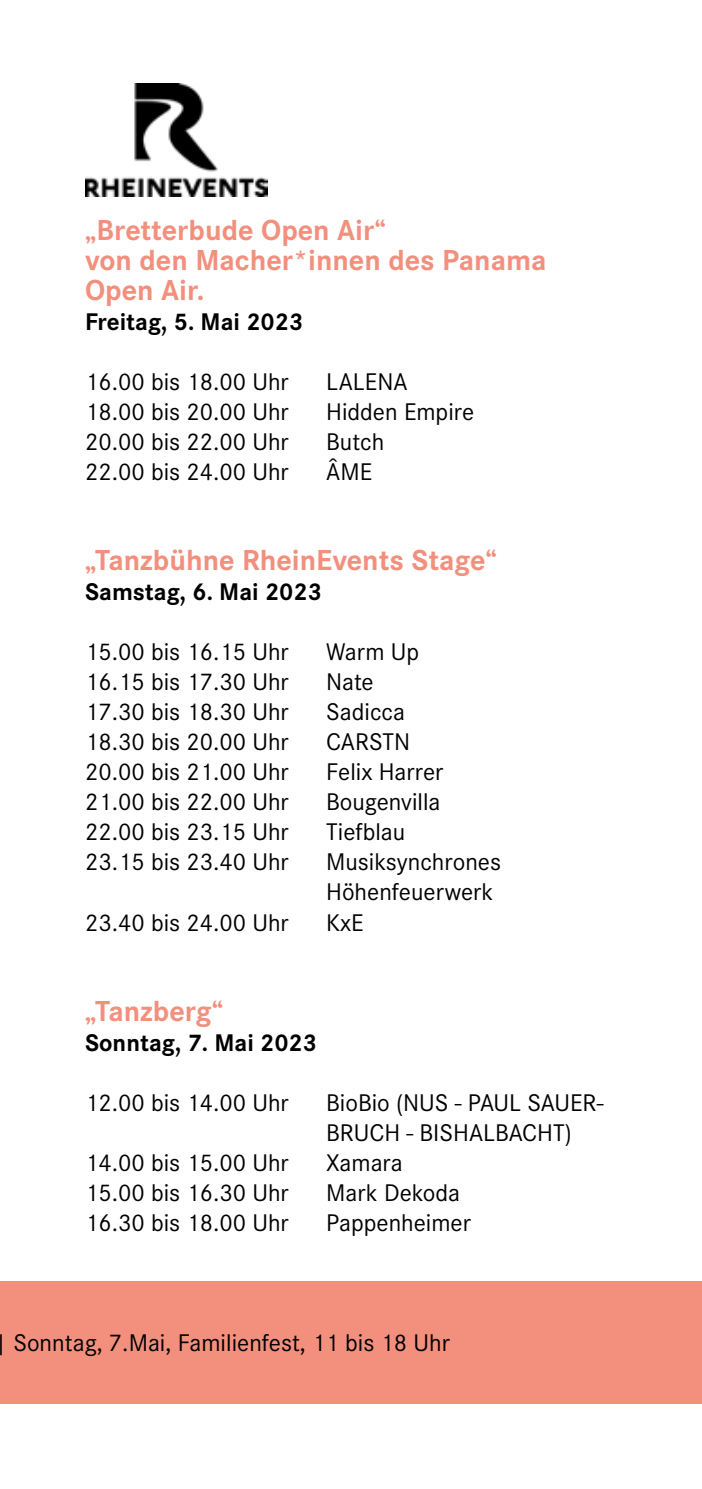
<style>
.page{position:relative;width:702px;height:1489px;background:#fff}
.page>*{position:absolute;margin:0;border:0;box-sizing:border-box;transform-origin:0 0}
.t1{font:700 30px/30px "Corporate S Pro";color:#f28f7d}
.t2{font:25px/30px "Corporate S Pro";color:#000}
.t3{font:700 25px "Corporate S Pro";color:#000}
</style>
<div class="page">
<div style="left:0;top:1281px;width:702px;height:122px;background:#f28f7d"></div>
<img style="left:85px;top:84px;width:182px;height:112px">
<p class="t1" style="left:85px;top:213px;width:463px">„Bretterbude Open Air“<br>von den Macher*innen des Panama<br>Open Air.</p>
<p class="t3" style="left:85px;top:302px;width:220px">Freitag, 5. Mai 2023</p>
<p class="t2" style="left:85px;top:365px;width:205px">16.00 bis 18.00 Uhr</p>
<p class="t2" style="left:326px;top:365px;width:83px">LALENA</p>
<p class="t2" style="left:85px;top:395px;width:205px">18.00 bis 20.00 Uhr</p>
<p class="t2" style="left:326px;top:395px;width:150px">Hidden Empire</p>
<p class="t2" style="left:85px;top:425px;width:205px">20.00 bis 22.00 Uhr</p>
<p class="t2" style="left:326px;top:425px;width:60px">Butch</p>
<p class="t2" style="left:85px;top:455px;width:205px">22.00 bis 24.00 Uhr</p>
<p class="t2" style="left:326px;top:455px;width:48px">ÂME</p>
<p class="t1" style="left:85px;top:543px;width:413px">„Tanzbühne RheinEvents Stage“</p>
<p class="t3" style="left:85px;top:572px;width:238px">Samstag, 6. Mai 2023</p>
<p class="t2" style="left:85px;top:635px;width:205px">15.00 bis 16.15 Uhr</p>
<p class="t2" style="left:326px;top:635px;width:94px">Warm Up</p>
<p class="t2" style="left:85px;top:665px;width:205px">16.15 bis 17.30 Uhr</p>
<p class="t2" style="left:326px;top:665px;width:49px">Nate</p>
<p class="t2" style="left:85px;top:695px;width:205px">17.30 bis 18.30 Uhr</p>
<p class="t2" style="left:326px;top:695px;width:80px">Sadicca</p>
<p class="t2" style="left:85px;top:725px;width:205px">18.30 bis 20.00 Uhr</p>
<p class="t2" style="left:326px;top:725px;width:86px">CARSTN</p>
<p class="t2" style="left:85px;top:755px;width:205px">20.00 bis 21.00 Uhr</p>
<p class="t2" style="left:326px;top:755px;width:119px">Felix Harrer</p>
<p class="t2" style="left:85px;top:785px;width:205px">21.00 bis 22.00 Uhr</p>
<p class="t2" style="left:326px;top:785px;width:116px">Bougenvilla</p>
<p class="t2" style="left:85px;top:815px;width:205px">22.00 bis 23.15 Uhr</p>
<p class="t2" style="left:326px;top:815px;width:81px">Tiefblau</p>
<p class="t2" style="left:85px;top:845px;width:205px">23.15 bis 23.40 Uhr</p>
<p class="t2" style="left:326px;top:845px;width:176px">Musiksynchrones<br>Höhenfeuerwerk</p>
<p class="t2" style="left:85px;top:905px;width:205px">23.40 bis 24.00 Uhr</p>
<p class="t2" style="left:326px;top:905px;width:39px">KxE</p>
<p class="t1" style="left:85px;top:993px;width:140px">„Tanzberg“</p>
<p class="t3" style="left:85px;top:1022px;width:233px">Sonntag, 7. Mai 2023</p>
<p class="t2" style="left:85px;top:1085px;width:205px">12.00 bis 14.00 Uhr</p>
<p class="t2" style="left:326px;top:1085px;width:279px">BioBio (NUS - PAUL SAUER-<br>BRUCH - BISHALBACHT)</p>
<p class="t2" style="left:85px;top:1145px;width:205px">14.00 bis 15.00 Uhr</p>
<p class="t2" style="left:326px;top:1145px;width:78px">Xamara</p>
<p class="t2" style="left:85px;top:1175px;width:205px">15.00 bis 16.30 Uhr</p>
<p class="t2" style="left:326px;top:1175px;width:135px">Mark Dekoda</p>
<p class="t2" style="left:85px;top:1205px;width:205px">16.30 bis 18.00 Uhr</p>
<p class="t2" style="left:326px;top:1205px;width:146px">Pappenheimer</p>
<p class="t2" style="left:-5px;top:1325px;width:456px">| Sonntag, 7.Mai, Familienfest, 11 bis 18 Uhr</p>
</div>
